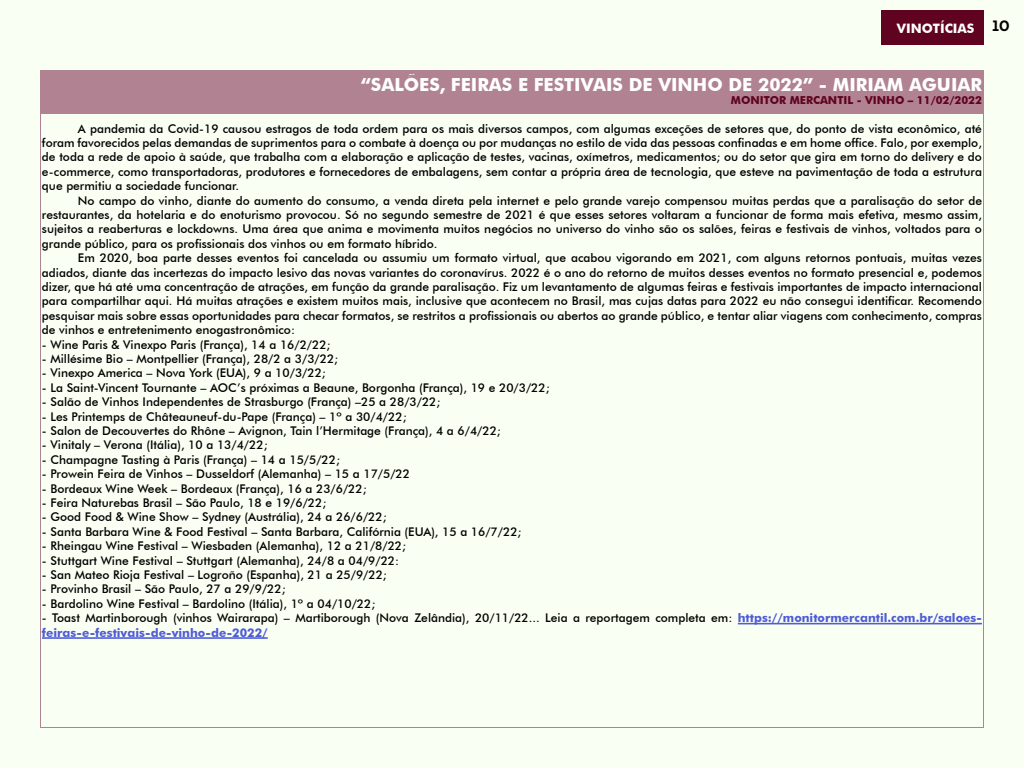
<style>
.page{position:relative;width:1024px;height:768px;background:#f9fff3}
.page>*{position:absolute;margin:0;border:0;box-sizing:border-box;transform-origin:0 0}
.t1{font:700 18px "Futura BT";color:#fff}
.t2{font:700 13px "Futura BT";color:#fff}
.t3{font:500 12px/14.4px "Futura BT";color:#000;text-align:justify}
.t4{font:700 11px "Futura BT";color:#600320}
.s1{font-weight:700;color:#4f5cd6}
</style>
<div class="page">
<div style="left:882px;top:10px;width:102px;height:34px;background:#600320"></div>
<div style="left:40px;top:70px;width:944px;height:44px;background:#b18392"></div>
<hr style="left:738px;top:623px;width:244px;height:1px;background:#4f5cd6">
<hr style="left:42px;top:637px;width:226px;height:2px;background:#4f5cd6">
<p class="t2" style="left:897px;top:21px;width:114px">VINOTÍCIAS <sup>10</sup></p>
<h1 class="t1" style="left:361px;top:73px;width:623px">“SALÕES, FEIRAS E FESTIVAIS DE VINHO DE 2022” - MIRIAM AGUIAR</h1>
<p class="t4" style="left:731px;top:93px;width:253px">MONITOR MERCANTIL - VINHO – 11/02/2022</p>
<p class="t3" style="left:42px;top:121px;width:942px;text-indent:36px">A pandemia da Covid-19 causou estragos de toda ordem para os mais diversos campos, com algumas exceções de setores que, do ponto de vista econômico, até foram favorecidos pelas demandas de suprimentos para o combate à doença ou por mudanças no estilo de vida das pessoas confinadas e em home office. Falo, por exemplo, de toda a rede de apoio à saúde, que trabalha com a elaboração e aplicação de testes, vacinas, oxímetros, medicamentos; ou do setor que gira em torno do delivery e do e-commerce, como transportadoras, produtores e fornecedores de embalagens, sem contar a própria área de tecnologia, que esteve na pavimentação de toda a estrutura que permitiu a sociedade funcionar.</p>
<p class="t3" style="left:42px;top:193px;width:942px;text-indent:36px">No campo do vinho, diante do aumento do consumo, a venda direta pela internet e pelo grande varejo compensou muitas perdas que a paralisação do setor de restaurantes, da hotelaria e do enoturismo provocou. Só no segundo semestre de 2021 é que esses setores voltaram a funcionar de forma mais efetiva, mesmo assim, sujeitos a reaberturas e lockdowns. Uma área que anima e movimenta muitos negócios no universo do vinho são os salões, feiras e festivais de vinhos, voltados para o grande público, para os profissionais dos vinhos ou em formato híbrido.</p>
<p class="t3" style="left:42px;top:251px;width:942px;text-indent:36px">Em 2020, boa parte desses eventos foi cancelada ou assumiu um formato virtual, que acabou vigorando em 2021, com alguns retornos pontuais, muitas vezes adiados, diante das incertezas do impacto lesivo das novas variantes do coronavírus. 2022 é o ano do retorno de muitos desses eventos no formato presencial e, podemos dizer, que há até uma concentração de atrações, em função da grande paralisação. Fiz um levantamento de algumas feiras e festivais importantes de impacto internacional para compartilhar aqui. Há muitas atrações e existem muitos mais, inclusive que acontecem no Brasil, mas cujas datas para 2022 eu não consegui identificar. Recomendo pesquisar mais sobre essas oportunidades para checar formatos, se restritos a profissionais ou abertos ao grande público, e tentar aliar viagens com conhecimento, compras de vinhos e entretenimento enogastronômico:</p>
<p class="t3" style="left:42px;top:337px;width:290px">- Wine Paris &amp; Vinexpo Paris (França), 14 a 16/2/22;</p>
<p class="t3" style="left:42px;top:352px;width:298px">- Millésime Bio – Montpellier (França), 28/2 a 3/3/22;</p>
<p class="t3" style="left:42px;top:366px;width:285px">- Vinexpo America – Nova York (EUA), 9 a 10/3/22;</p>
<p class="t3" style="left:42px;top:380px;width:509px">- La Saint-Vincent Tournante – AOC’s próximas a Beaune, Borgonha (França), 19 e 20/3/22;</p>
<p class="t3" style="left:42px;top:395px;width:400px">- Salão de Vinhos Independentes de Strasburgo (França) –25 a 28/3/22;</p>
<p class="t3" style="left:42px;top:409px;width:366px">- Les Printemps de Châteauneuf-du-Pape (França) – 1º a 30/4/22;</p>
<p class="t3" style="left:42px;top:424px;width:460px">- Salon de Decouvertes do Rhône – Avignon, Tain l’Hermitage (França), 4 a 6/4/22;</p>
<p class="t3" style="left:42px;top:438px;width:227px">- Vinitaly – Verona (Itália), 10 a 13/4/22;</p>
<p class="t3" style="left:42px;top:452px;width:300px">- Champagne Tasting à Paris (França) – 14 a 15/5/22;</p>
<p class="t3" style="left:42px;top:467px;width:370px">- Prowein Feira de Vinhos – Dusseldorf (Alemanha) – 15 a 17/5/22</p>
<p class="t3" style="left:42px;top:481px;width:326px">- Bordeaux Wine Week – Bordeaux (França), 16 a 23/6/22;</p>
<p class="t3" style="left:42px;top:496px;width:286px">- Feira Naturebas Brasil – São Paulo, 18 e 19/6/22;</p>
<p class="t3" style="left:42px;top:510px;width:346px">- Good Food &amp; Wine Show – Sydney (Austrália), 24 a 26/6/22;</p>
<p class="t3" style="left:42px;top:524px;width:481px">- Santa Barbara Wine &amp; Food Festival – Santa Barbara, Califórnia (EUA), 15 a 16/7/22;</p>
<p class="t3" style="left:42px;top:539px;width:366px">- Rheingau Wine Festival – Wiesbaden (Alemanha), 12 a 21/8/22;</p>
<p class="t3" style="left:42px;top:553px;width:359px">- Stuttgart Wine Festival – Stuttgart (Alemanha), 24/8 a 04/9/22:</p>
<p class="t3" style="left:42px;top:568px;width:346px">- San Mateo Rioja Festival – Logroño (Espanha), 21 a 25/9/22;</p>
<p class="t3" style="left:42px;top:582px;width:245px">- Provinho Brasil – São Paulo, 27 a 29/9/22;</p>
<p class="t3" style="left:42px;top:596px;width:335px">- Bardolino Wine Festival – Bardolino (Itália), 1º a 04/10/22;</p>
<p class="t3" style="left:42px;top:611px;width:941px">- Toast Martinborough (vinhos Wairarapa) – Martiborough (Nova Zelândia), 20/11/22... Leia a reportagem completa em: <span class="s1">https://monitormercantil.com.br/saloes&shy;feiras-e-festivais-de-vinho-de-2022/</span></p>
</div>
